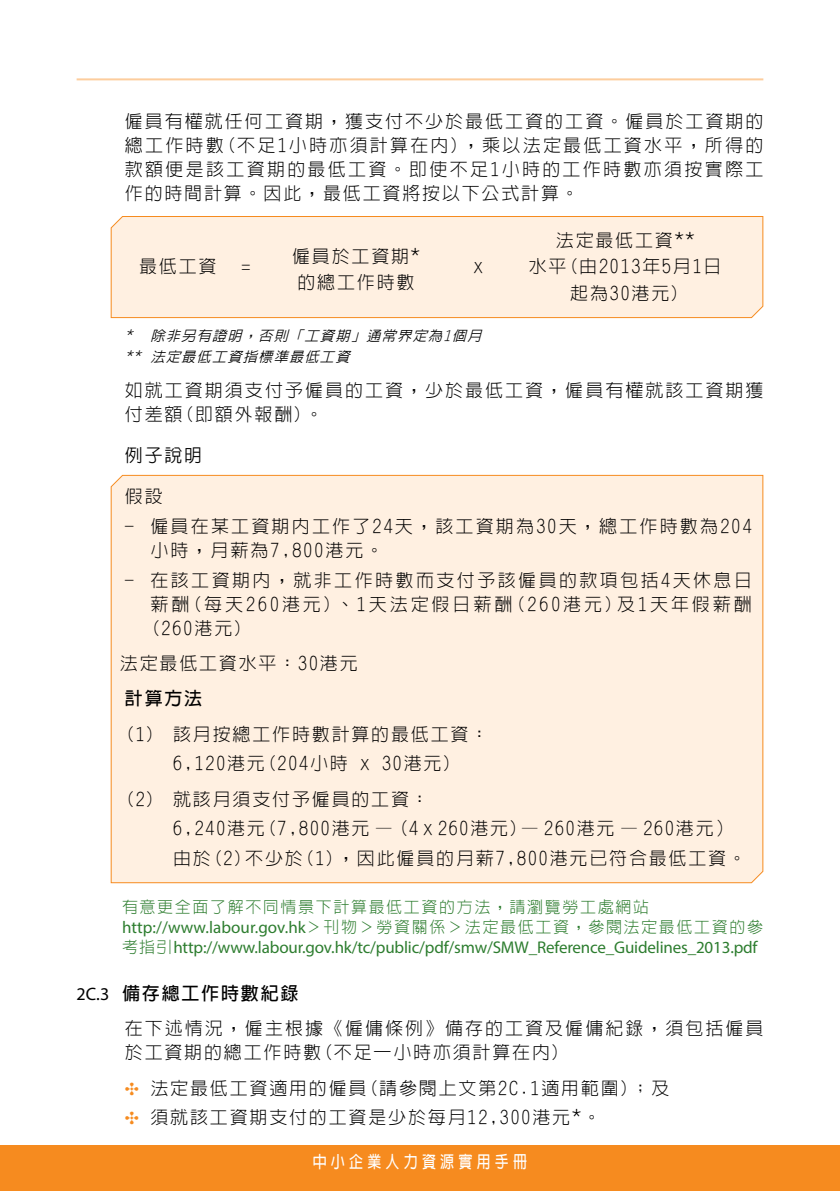
<style>
.page{position:relative;width:840px;height:1191px;background:#fff}
.page>*{position:absolute;margin:0;border:0;box-sizing:border-box;transform-origin:0 0}
.t1{font:300 18px/24px "AR Hei B5 HK";letter-spacing:.1em;color:#000;text-align:justify}
.t2{font:300 18px/24px "AR Hei B5 HK";letter-spacing:.12em;color:#000}
.t3{font:700 18px "AR Hei B5 HK";letter-spacing:.1em;color:#000}
.t4{font:500 18px "AR Hei B5 HK";color:#000}
.t5{font:17px "Myriad Pro";letter-spacing:-.01em;color:#2d7d2f}
.t6{font:700 16.8px "AR Hei B5";letter-spacing:.3em;color:#fff;scale:.83 1}
.t7{font:300 16px "AR Hei B5 HK";letter-spacing:.1em;color:#2d7d2f}
.t8{font:italic 500 14px "AR Hei B5 HK";color:#000}
.s1{font-family:"Myriad Pro";font-weight:400;font-size:17px}
.s2{font-family:"AR Hei B5 HK";font-weight:300;font-size:16px}
.s3{font-family:"Myriad Pro";font-weight:400}
.s4{color:#f68b1f}
</style>
<div class="page">
<div style="left:110px;top:216px;width:653px;height:102px;background:#fff0e1"></div>
<div style="left:110px;top:474px;width:653px;height:409px;background:#fff0e1"></div>
<hr style="left:77px;top:78px;width:686px;height:2px;background:#fdcd9d">
<div style="left:0;top:1145px;width:839px;height:46px;background:#f68b1f"></div>
<p class="t1" style="left:125px;top:109px;width:639px">僱員有權就任何工資期，獲支付不少於最低工資的工資。僱員於工資期的總工作時數(不足1小時亦須計算在內)，乘以法定最低工資水平，所得的款額便是該工資期的最低工資。即使不足1小時的工作時數亦須按實際工作的時間計算。因此，最低工資將按以下公式計算。</p>
<p class="t1" style="left:555px;top:228px;width:140px">法定最低工資**</p>
<p class="t1" style="left:292px;top:244px;width:129px">僱員於工資期*</p>
<p class="t1" style="left:473px;top:254px;width:10px">x</p>
<p class="t1" style="left:528px;top:254px;width:194px">水平(由2013年5月1日</p>
<p class="t1" style="left:570px;top:281px;width:111px">起為30港元)</p>
<p class="t8" style="left:125px;top:328px;width:361px">* 除非另有證明，否則「工資期」通常界定為1個月</p>
<p class="t8" style="left:125px;top:349px;width:230px">** 法定最低工資指標準最低工資</p>
<p class="t1" style="left:125px;top:378px;width:639px">如就工資期須支付予僱員的工資，少於最低工資，僱員有權就該工資期獲付差額(即額外報酬)。</p>
<p class="t4" style="left:125px;top:446px;width:79px">例子說明</p>
<p class="t1" style="left:125px;top:484px;width:39px">假設</p>
<p class="t2" style="left:150px;top:514px;width:602px;text-indent:-26px">- 僱員在某工資期內工作了24天，該工資期為30天，總工作時數為204小時，月薪為7,800港元。</p>
<p class="t1" style="left:150px;top:567px;width:602px;text-indent:-26px">- 在該工資期內，就非工作時數而支付予該僱員的款項包括4天休息日薪酬(每天260港元)、1天法定假日薪酬(260港元)及1天年假薪酬(260港元)</p>
<p class="t1" style="left:120px;top:651px;width:239px">法定最低工資水平：30港元</p>
<p class="t3" style="left:125px;top:689px;width:79px">計算方法</p>
<p class="t1" style="left:125px;top:721px;width:365px">(1) 該月按總工作時數計算的最低工資：</p>
<p class="t1" style="left:173px;top:751px;width:281px">6,120港元(204小時 x 30港元)</p>
<p class="t1" style="left:125px;top:786px;width:305px">(2) 就該月須支付予僱員的工資：</p>
<p class="t1" style="left:173px;top:816px;width:561px">6,240港元(7,800港元 — (4 x 260港元)— 260港元 — 260港元）</p>
<p class="t1" style="left:173px;top:846px;width:574px">由於(2)不少於(1)，因此僱員的月薪7,800港元已符合最低工資。</p>
<p class="t7" style="left:122px;top:899px;width:528px">有意更全面了解不同情景下計算最低工資的方法，請瀏覽勞工處網站</p>
<p class="t7" style="left:122px;top:919px;width:642px"><span class="s1">http://www.labour.gov.hk</span>＞刊物＞勞資關係＞法定最低工資，參閱法定最低工資的參</p>
<p class="t5" style="left:122px;top:937px;width:636px"><span class="s2">考指引</span>http://www.labour.gov.hk/tc/public/pdf/smw/SMW_Reference_Guidelines_2013.pdf</p>
<p class="t3" style="left:77px;top:984px;width:223px"><span class="s3">2C.3</span> 備存總工作時數紀錄</p>
<p class="t1" style="left:125px;top:1016px;width:639px">在下述情況，僱主根據《僱傭條例》備存的工資及僱傭紀錄，須包括僱員於工資期的總工作時數(不足一小時亦須計算在內)</p>
<p class="t1" style="left:125px;top:1076px;width:545px"><span class="s4">✣</span> 法定最低工資適用的僱員(請參閱上文第2C.1適用範圍)；及</p>
<p class="t1" style="left:125px;top:1105px;width:477px"><span class="s4">✣</span> 須就該工資期支付的工資是少於每月12,300港元*。</p>
<p class="t1" style="left:139px;top:254px;width:79px">最低工資</p>
<p class="t1" style="left:241px;top:254px;width:10px">=</p>
<p class="t1" style="left:297px;top:270px;width:118px">的總工作時數</p>
<p class="t6" style="left:312px;top:1153px;width:260px">中小企業人力資源實用手冊</p>
</div>
